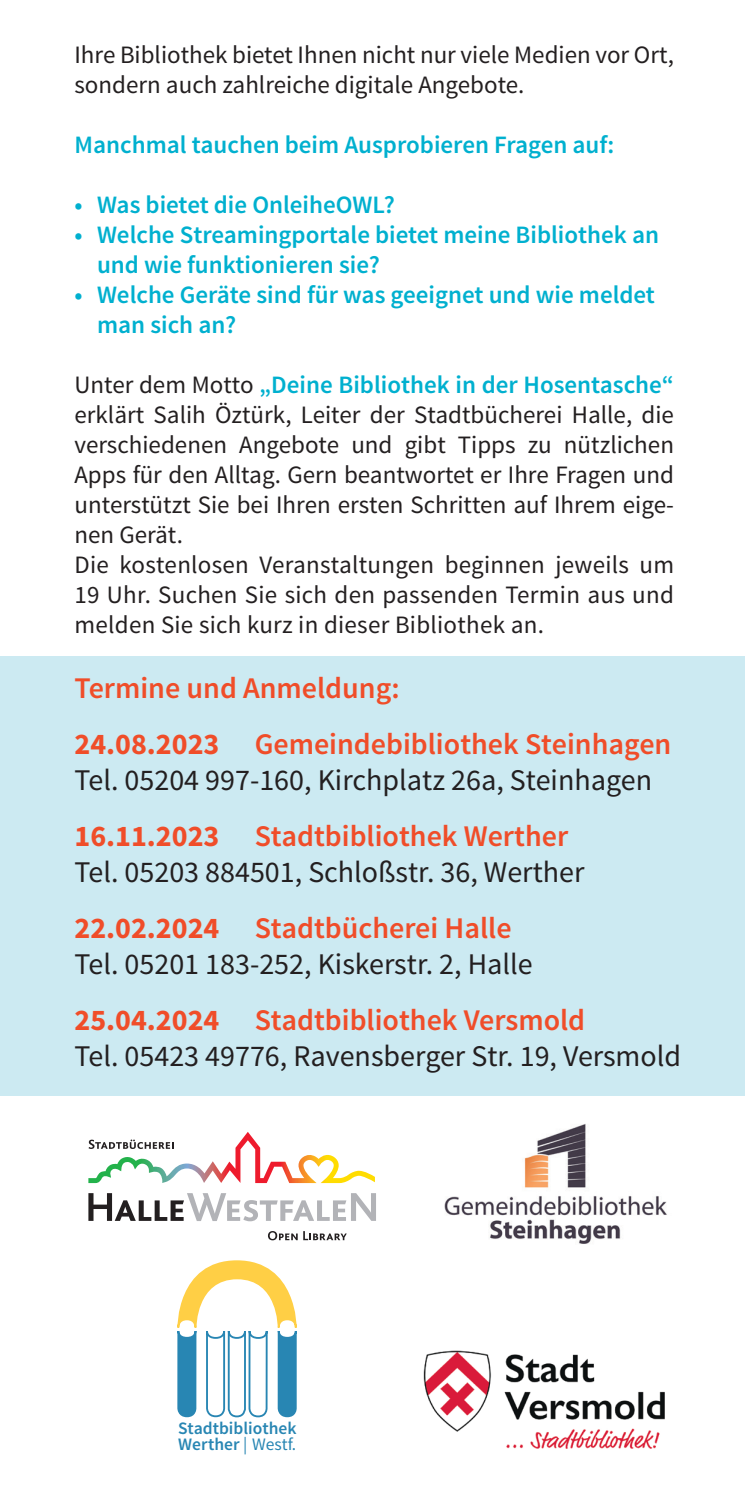
<style>
.page{position:relative;width:745px;height:1489px;background:#fff}
.page>*{position:absolute;margin:0;border:0;box-sizing:border-box;transform-origin:0 0}
.t1{font:30px/56px "Source Sans Pro";color:#231f20}
.t2{font:600 30px/56px "Source Sans Pro";color:#f04d29}
.t3{font:25px/30px "Source Sans Pro";color:#231f20}
.t4{font:600 25px/30px "Source Sans Pro";color:#00b0cf}
.t5{font:600 17.5px/15.8px "Source Sans Pro";color:#2886b3}
.s1{font-weight:600;color:#00b0cf}
.s2{font-weight:700}
.s3{font-weight:700;color:#f04d29}
.s4{font-weight:600;color:#f04d29}
.s5{font-weight:400}
</style>
<div class="page">
<div style="left:0;top:656px;width:744px;height:439px;background:#cceaf2"></div>
<svg style="left:177px;top:1260px;width:120px;height:158px"></svg>
<img style="left:444px;top:1124px;width:223px;height:120px">
<img style="left:423px;top:1350px;width:242px;height:99px">
<svg style="left:88px;top:1193px;width:288px;height:28px"></svg>
<svg style="left:268px;top:1231px;width:29px;height:9px"></svg>
<svg style="left:303px;top:1231px;width:43px;height:9px"></svg>
<svg style="left:88px;top:1132px;width:286px;height:50px"></svg>
<p class="t3" style="left:74px;top:40px;width:600px">Ihre Bibliothek bietet Ihnen nicht nur viele Medien vor Ort, sondern auch zahlreiche digitale Angebote.</p>
<p class="t4" style="left:74px;top:130px;width:541px">Manchmal tauchen beim Ausprobieren Fragen auf:</p>
<p class="t4" style="left:74px;top:190px;width:322px">• Was bietet die OnleiheOWL?</p>
<p class="t4" style="left:97px;top:220px;width:563px;text-indent:-23px">• Welche Streamingportale bietet meine Bibliothek an und wie funktionieren sie?</p>
<p class="t4" style="left:97px;top:280px;width:559px;text-indent:-23px">• Welche Geräte sind für was geeignet und wie meldet man sich an?</p>
<p class="t3" style="left:74px;top:370px;width:600px">Unter dem Motto <span class="s1">„Deine Bibliothek in der Hosentasche“ </span>erklärt Salih Öztürk, Leiter der Stadtbücherei Halle, die verschiedenen Angebote und gibt Tipps zu nützlichen Apps für den Alltag. Gern beantwortet er Ihre Fragen und unterstützt Sie bei Ihren ersten Schritten auf Ihrem eige&shy;nen Gerät.<br>Die kostenlosen Veranstaltungen beginnen jeweils um 19 Uhr. Suchen Sie sich den passenden Termin aus und melden Sie sich kurz in dieser Bibliothek an.</p>
<p class="t2" style="left:74px;top:660px;width:598px">Termine und Anmeldung:<br><span class="s2">24.08.2023</span> Gemeindebibliothek Steinhagen</p>
<p class="t1" style="left:74px;top:752px;width:579px">Tel. 05204 997-160, Kirchplatz 26a, Steinhagen<br><span class="s3">16.11.2023</span> <span class="s4">Stadtbibliothek Werther</span></p>
<p class="t1" style="left:74px;top:844px;width:511px">Tel. 05203 884501, Schloßstr. 36, Werther<br><span class="s3">22.02.2024</span> <span class="s4">Stadtbücherei Halle</span></p>
<p class="t1" style="left:74px;top:936px;width:512px">Tel. 05201 183-252, Kiskerstr. 2, Halle<br><span class="s3">25.04.2024</span> <span class="s4">Stadtbibliothek Versmold</span></p>
<p class="t1" style="left:74px;top:1028px;width:607px">Tel. 05423 49776, Ravensberger Str. 19, Versmold</p>
<p class="t5" style="left:178px;top:1420px;width:120px">Stadtbibliothek<br>Werther <span class="s5">| Westf.</span></p>
</div>
